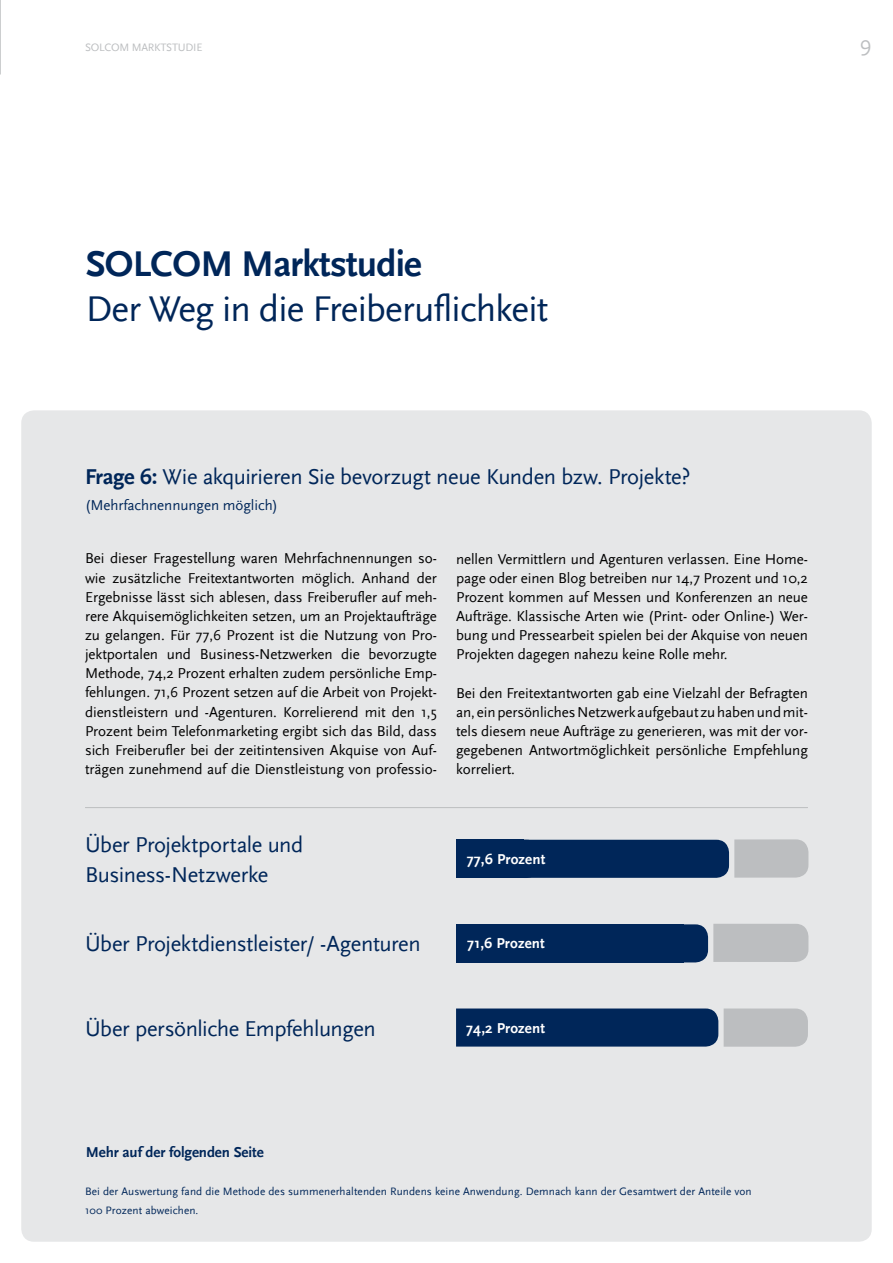
<style>
.page{position:relative;width:893px;height:1263px;background:#fff}
.page>*{position:absolute;margin:0;border:0;box-sizing:border-box;transform-origin:0 0}
.t1{font:37.5px "Scala Sans";letter-spacing:-.02em;color:#002659}
.t2{font:700 37.5px "Scala Sans";letter-spacing:-.02em;color:#002659}
.t3{font:22.5px/30px "Scala Sans";letter-spacing:-.02em;color:#002659}
.t4{font:22.5px "Scala Sans";color:#bcbec0}
.t5{font:15px/19.2px "Scala Sans";letter-spacing:-.005em;color:#000;text-align:justify}
.t6{font:700 15px "Scala Sans";letter-spacing:.01em;color:#fff}
.t7{font:15px "Scala Sans";letter-spacing:-.005em;color:#002659}
.t8{font:700 15px "Scala Sans";letter-spacing:-.005em;color:#002659}
.t9{font:11.25px/19.2px "Scala Sans";letter-spacing:.01em;color:#002659}
.t10{font:11.25px "Scala Sans";letter-spacing:-.02em;color:#bcbec0}
.s1{font-weight:700}
</style>
<div class="page">
<div style="left:21px;top:410px;width:851px;height:832px;background:#e6e7e8;border-radius:13px"></div>
<div style="left:456px;top:924px;width:228px;height:38px;background:#002659"></div>
<div style="left:656px;top:924px;width:52px;height:38px;background:#002659;border-radius:13px"></div>
<hr style="left:0;top:0;width:1px;height:74px;background:#bcbec0">
<hr style="left:85px;top:807px;width:723px;height:1px;background:#bcbec0">
<svg style="left:467px;top:839px;width:341px;height:39px"></svg>
<div style="left:456px;top:840px;width:68px;height:38px;background:#002659"></div>
<div style="left:511px;top:840px;width:28px;height:38px;background:#002659;border-radius:13px"></div>
<div style="left:713px;top:924px;width:95px;height:38px;background:#bcbec0"></div>
<svg style="left:724px;top:1008px;width:84px;height:39px"></svg>
<div style="left:456px;top:1008px;width:262px;height:38px;background:#002659"></div>
<p class="t10" style="left:85px;top:41px;width:119px">SOLCOM MARKTSTUDIE</p>
<h2 class="t4" style="left:859px;top:31px;width:14px">9</h2>
<h1 class="t2" style="left:86px;top:242px;width:338px">SOLCOM Marktstudie</h1>
<h1 class="t1" style="left:86px;top:288px;width:464px">Der Weg in die Freiberuflichkeit</h1>
<h2 class="t3" style="left:85px;top:462px;width:607px"><span class="s1">Frage 6:</span> Wie akquirieren Sie bevorzugt neue Kunden bzw. Projekte?</h2>
<p class="t7" style="left:85px;top:497px;width:195px">(Mehrfachnennungen möglich)</p>
<p class="t5" style="left:85px;top:549px;width:353px">Bei dieser Fragestellung waren Mehrfachnennungen so&shy;wie zusätzliche Freitextantworten möglich. Anhand der Ergebnisse lässt sich ablesen, dass Freiberufler auf meh&shy;rere Akquisemöglichkeiten setzen, um an Projektaufträge zu gelangen. Für 77,6 Prozent ist die Nutzung von Pro&shy;jektportalen und Business-Netzwerken die bevorzugte Methode, 74,2 Prozent erhalten zudem persönliche Emp&shy;fehlungen. 71,6 Prozent setzen auf die Arbeit von Projekt&shy;dienstleistern und -Agenturen. Korrelierend mit den 1,5<br>Prozent beim Telefonmarketing ergibt sich das Bild, dass sich Freiberufler bei der zeitintensiven Akquise von Auf&shy;trägen zunehmend auf die Dienstleistung von professio-</p>
<p class="t5" style="left:456px;top:549px;width:353px">nellen Vermittlern und Agenturen verlassen. Eine Home&shy;page oder einen Blog betreiben nur 14,7 Prozent und 10,2<br>Prozent kommen auf Messen und Konferenzen an neue Aufträge. Klassische Arten wie (Print- oder Online-) Wer&shy;bung und Pressearbeit spielen bei der Akquise von neuen Projekten dagegen nahezu keine Rolle mehr.</p>
<p class="t5" style="left:456px;top:683px;width:353px">Bei den Freitextantworten gab eine Vielzahl der Befragten an, ein persönliches Netzwerk aufgebaut zu haben und mit&shy;tels diesem neue Aufträge zu generieren, was mit der vor&shy;gegebenen Antwortmöglichkeit persönliche Empfehlung korreliert.</p>
<h2 class="t3" style="left:85px;top:830px;width:220px">Über Projektportale und<br>Business-Netzwerke</h2>
<h2 class="t3" style="left:85px;top:929px;width:337px">Über Projektdienstleister/ -Agenturen</h2>
<h2 class="t3" style="left:85px;top:1014px;width:292px">Über persönliche Empfehlungen</h2>
<p class="t8" style="left:86px;top:1144px;width:180px">Mehr auf der folgenden Seite</p>
<p class="t6" style="left:467px;top:850px;width:80px">77,6 Prozent</p>
<p class="t6" style="left:467px;top:934px;width:79px">71,6 Prozent</p>
<p class="t6" style="left:466px;top:1019px;width:80px">74,2 Prozent</p>
<p class="t9" style="left:85px;top:1182px;width:668px">Bei der Auswertung fand die Methode des summenerhaltenden Rundens keine Anwendung. Demnach kann der Gesamtwert der Anteile von<br>100 Prozent abweichen.</p>
</div>
